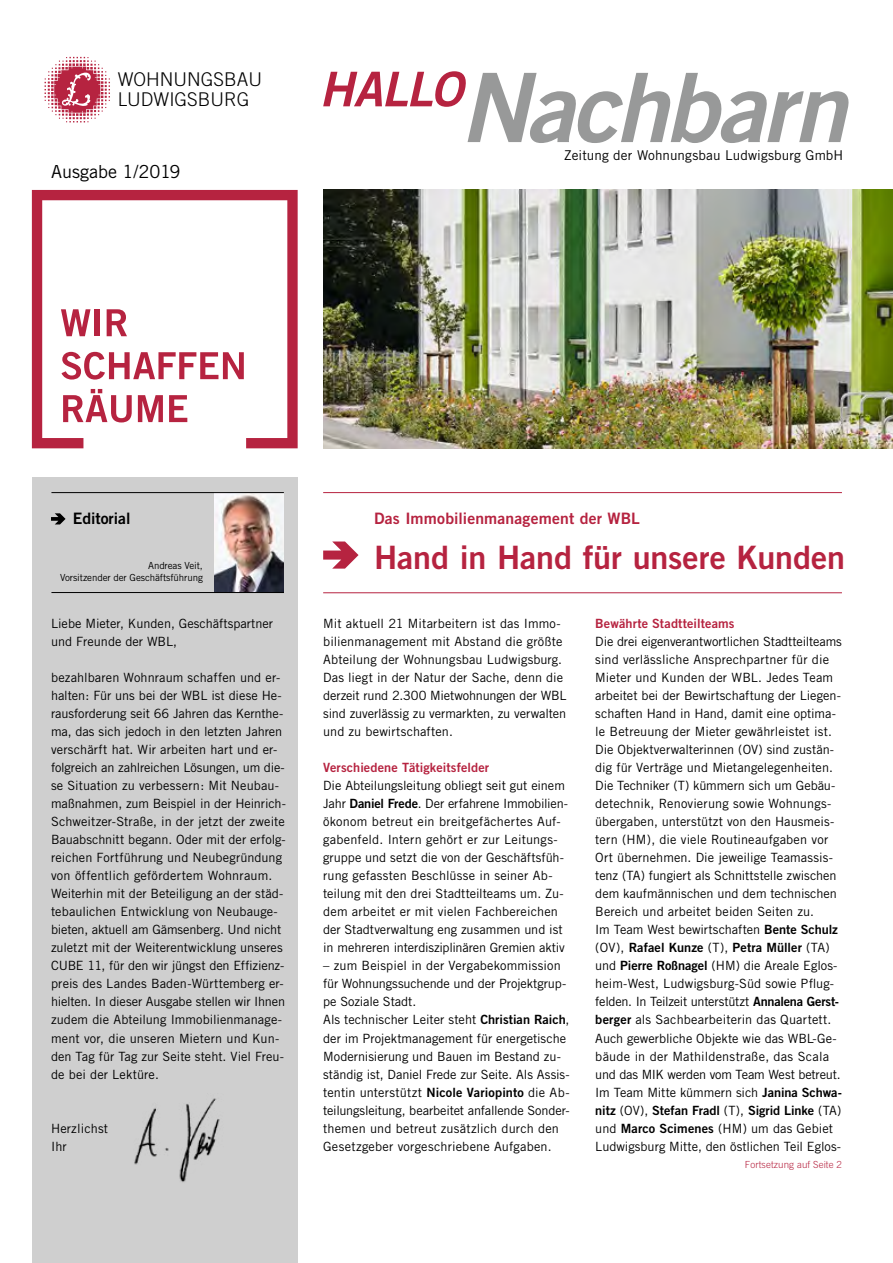
<style>
.page{position:relative;width:893px;height:1263px;background:#fff}
.page>*{position:absolute;margin:0;border:0;box-sizing:border-box;transform-origin:0 0}
.t1{font:32.25px "Trade Gothic Bold Two";letter-spacing:-.005em;color:#b62340}
.t2{font:300 18.9px/20px "Trade Gothic";color:#000}
.t3{font:18px "Trade Gothic";color:#000}
.t4{font:15.75px "Trade Gothic Bold Two";letter-spacing:.01em;color:#b62340}
.t5{font:15.75px "Trade Gothic Bold Two";color:#000}
.t6{font:13.5px "Trade Gothic";letter-spacing:.01em;color:#000}
.t7{font:12.75px/18px "Trade Gothic";color:#000}
.t8{font:12.75px "Trade Gothic Bold Two";color:#000}
.t9{font:12.75px "Trade Gothic Bold Two";letter-spacing:.01em;color:#b62340}
.t10{font:9.75px/11.7px "Trade Gothic";letter-spacing:-.01em;color:#000;text-align:right}
.t11{font:300 9.75px "Trade Gothic";letter-spacing:.01em;color:#b62340}
.s1{font-family:"Trade Gothic Bold Two"}
.s2{font-family:"Trade Gothic"}
</style>
<div class="page">
<div style="left:32px;top:477px;width:266px;height:786px;background:#cfcfcf"></div>
<svg style="left:323px;top:541px;width:36px;height:28px"></svg>
<hr style="left:323px;top:492px;width:519px;height:1px;background:#b62340">
<hr style="left:323px;top:592px;width:519px;height:1px;background:#b62340">
<svg style="left:51px;top:513px;width:15px;height:11px"></svg>
<svg style="left:45px;top:57px;width:65px;height:65px"></svg>
<svg style="left:32px;top:190px;width:266px;height:258px"></svg>
<svg style="left:323px;top:71px;width:525px;height:72px"></svg>
<img style="left:134px;top:1098px;width:86px;height:84px">
<img style="left:214px;top:493px;width:70px;height:99px">
<hr style="left:51px;top:492px;width:233px;height:1px;background:#000">
<hr style="left:51px;top:592px;width:233px;height:1px;background:#000">
<img style="left:323px;top:190px;width:570px;height:258px">
<h2 class="t2" style="left:118px;top:69px;width:146px">WOHNUNGSBAU<br>LUDWIGSBURG</h2>
<h3 class="t3" style="left:51px;top:161px;width:131px">Ausgabe 1/2019</h3>
<p class="t6" style="left:564px;top:147px;width:281px">Zeitung der Wohnungsbau Ludwigsburg GmbH</p>
<p class="t5" style="left:73px;top:509px;width:59px">Editorial</p>
<p class="t10" style="left:60px;top:559px;width:144px">Andreas Veit,<br>Vorsitzender der Geschäftsführung</p>
<p class="t7" style="left:51px;top:615px;width:224px">Liebe Mieter, Kunden, Geschäftspartner und Freunde der WBL,</p>
<p class="t7" style="left:51px;top:669px;width:236px">bezahlbaren Wohnraum schaffen und er&shy;halten: Für uns bei der WBL ist diese He&shy;rausforderung seit 66 Jahren das Kernthe&shy;ma, das sich jedoch in den letzten Jahren verschärft hat. Wir arbeiten hart und er&shy;folgreich an zahlreichen Lösungen, um die&shy;se Situation zu verbessern: Mit Neubau&shy;maßnahmen, zum Beispiel in der Heinrich-Schweitzer-Straße, in der jetzt der zweite Bauabschnitt begann. Oder mit der erfolg&shy;reichen Fortführung und Neubegründung von öffentlich gefördertem Wohnraum.<br>Weiterhin mit der Beteiligung an der städ&shy;tebaulichen Entwicklung von Neubauge&shy;bieten, aktuell am Gämsenberg. Und nicht zuletzt mit der Weiterentwicklung unseres CUBE 11, für den wir jüngst den Effizienz&shy;preis des Landes Baden-Württemberg er&shy;hielten. In dieser Ausgabe stellen wir Ihnen zudem die Abteilung Immobilienmanage&shy;ment vor, die unseren Mietern und Kun&shy;den Tag für Tag zur Seite steht. Viel Freu&shy;de bei der Lektüre.</p>
<p class="t7" style="left:51px;top:1119px;width:59px">Herzlichst<br>Ihr</p>
<p class="t4" style="left:374px;top:509px;width:267px">Das Immobilienmanagement der WBL</p>
<h1 class="t1" style="left:374px;top:537px;width:472px">Hand in Hand für unsere Kunden</h1>
<p class="t7" style="left:323px;top:615px;width:245px">Mit aktuell 21 Mitarbeitern ist das Immo&shy;bilienmanagement mit Abstand die größte Abteilung der Wohnungsbau Ludwigsburg.<br>Das liegt in der Natur der Sache, denn die derzeit rund 2.300 Mietwohnungen der WBL sind zuverlässig zu vermarkten, zu verwalten und zu bewirtschaften.</p>
<p class="t9" style="left:323px;top:760px;width:168px">Verschiedene Tätigkeitsfelder</p>
<p class="t7" style="left:323px;top:777px;width:246px">Die Abteilungsleitung obliegt seit gut einem Jahr <span class="s1">Daniel Frede</span>. Der erfahrene Immobilien&shy;ökonom betreut ein breitgefächertes Auf&shy;gabenfeld. Intern gehört er zur Leitungs&shy;gruppe und setzt die von der Geschäftsfüh&shy;rung gefassten Beschlüsse in seiner Ab&shy;teilung mit den drei Stadtteilteams um. Zu&shy;dem arbeitet er mit vielen Fachbereichen der Stadtverwaltung eng zusammen und ist in mehreren interdisziplinären Gremien aktiv</p>
<p class="t7" style="left:323px;top:957px;width:248px">– zum Beispiel in der Vergabekommission für Wohnungssuchende und der Projektgrup&shy;pe Soziale Stadt.<br>Als technischer Leiter steht <span class="s1">Christian Raich</span>, der im Projektmanagement für energetische Modernisierung und Bauen im Bestand zu&shy;ständig ist, Daniel Frede zur Seite. Als Assis&shy;tentin unterstützt <span class="s1">Nicole Variopinto</span> die Ab&shy;teilungsleitung, bearbeitet anfallende Sonder&shy;themen und betreut zusätzlich durch den Gesetzgeber vorgeschriebene Aufgaben.</p>
<p class="t9" style="left:595px;top:616px;width:141px">Bewährte Stadtteilteams</p>
<p class="t7" style="left:595px;top:633px;width:248px">Die drei eigenverantwortlichen Stadtteilteams sind verlässliche Ansprechpartner für die Mieter und Kunden der WBL. Jedes Team arbeitet bei der Bewirtschaftung der Liegen&shy;schaften Hand in Hand, damit eine optima&shy;le Betreuung der Mieter gewährleistet ist.<br>Die Objektverwalterinnen (OV) sind zustän&shy;dig für Verträge und Mietangelegenheiten.<br>Die Techniker (T) kümmern sich um Gebäu&shy;detechnik, Renovierung sowie Wohnungs&shy;übergaben, unterstützt von den Hausmeis&shy;tern (HM), die viele Routineaufgaben vor Ort übernehmen. Die jeweilige Teamassis&shy;tenz (TA) fungiert als Schnittstelle zwischen dem kaufmännischen und dem technischen Bereich und arbeitet beiden Seiten zu.<br>Im Team West bewirtschaften <span class="s1">Bente Schulz</span></p>
<p class="t8" style="left:595px;top:940px;width:236px"><span class="s2">(OV),</span> Rafael Kunze <span class="s2">(T),</span> Petra Müller <span class="s2">(TA)</span></p>
<p class="t7" style="left:595px;top:957px;width:248px">und <span class="s1">Pierre Roßnagel</span> (HM) die Areale Eglos&shy;heim-West, Ludwigsburg-Süd sowie Pflug&shy;felden. In Teilzeit unterstützt <span class="s1">Annalena Gerst&shy;berger</span> als Sachbearbeiterin das Quartett.<br>Auch gewerbliche Objekte wie das WBL-Ge&shy;bäude in der Mathildenstraße, das Scala und das MIK werden vom Team West betreut.<br>Im Team Mitte kümmern sich <span class="s1">Janina Schwa-</span></p>
<p class="t8" style="left:595px;top:1102px;width:247px">nitz <span class="s2">(OV),</span> Stefan Fradl <span class="s2">(T),</span> Sigrid Linke <span class="s2">(TA)</span></p>
<p class="t7" style="left:595px;top:1119px;width:247px">und <span class="s1">Marco Scimenes</span> (HM) um das Gebiet<br>Ludwigsburg Mitte, den östlichen Teil Eglos-</p>
<p class="t11" style="left:745px;top:1159px;width:98px">Fortsetzung auf Seite 2</p>
</div>
